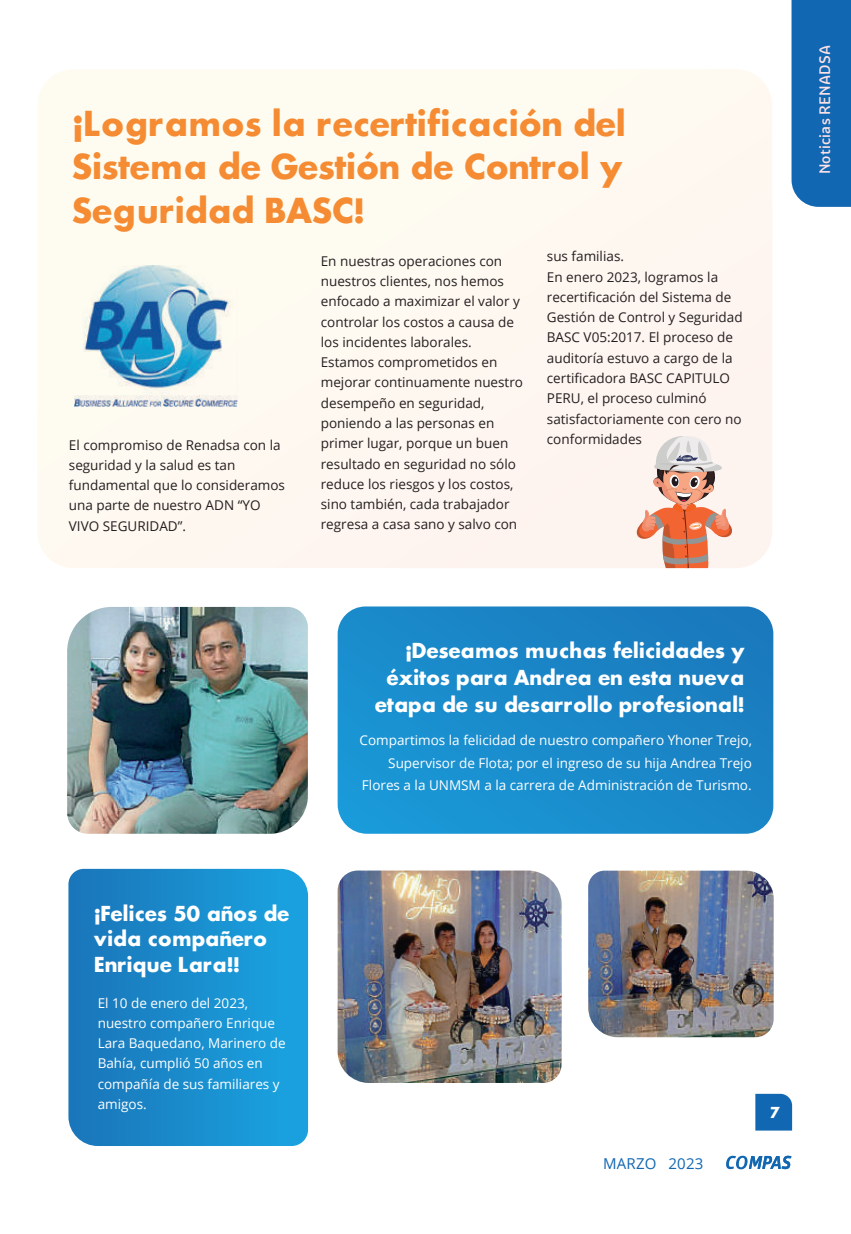
<style>
.page{position:relative;width:851px;height:1234px;background:#fff}
.page>*{position:absolute;margin:0;border:0;box-sizing:border-box;transform-origin:0 0}
.t1{font:37.5px/43.5px "Grange";letter-spacing:.015em;color:#f58c33;text-align:justify}
.t2{font:22.5px/27px "Grange";letter-spacing:.015em;color:#fff;text-align:right}
.t3{font:16.5px "Grange";color:#fff}
.t4{font:15px "Open Sans";letter-spacing:.015em;color:#1267b2}
.t5{font:500 14.85px "Graviola Soft";letter-spacing:.015em;color:#fce2e6}
.t6{font:13.5px/20.2px "Open Sans";color:#231f20}
.t7{font:13.5px/20.2px "Open Sans";color:#fff;text-align:right}
</style>
<div class="page">
<div style="left:337px;top:606px;width:436px;height:227px;background:linear-gradient(to bottom,#1a7fc2,#1a90d0);border-radius:28px"></div>
<div style="left:37px;top:69px;width:735px;height:499px;background:#fef8f0;border-radius:36px"></div>
<svg style="left:68px;top:868px;width:240px;height:277px;background:#1f96d4"></svg>
<div style="left:791px;top:0;width:59px;height:207px;background:#1267b2"></div>
<svg style="left:726px;top:1155px;width:65px;height:13px"></svg>
<svg style="left:755px;top:1093px;width:37px;height:37px"></svg>
<img style="left:158px;top:266px;width:31px;height:141px">
<img style="left:67px;top:606px;width:241px;height:227px">
<img style="left:396px;top:870px;width:150px;height:212px">
<img style="left:635px;top:870px;width:138px;height:166px">
<svg style="left:636px;top:442px;width:30px;height:126px"></svg>
<img style="left:69px;top:265px;width:89px;height:881px">
<svg style="left:189px;top:275px;width:88px;height:871px"></svg>
<svg style="left:308px;top:606px;width:88px;height:525px"></svg>
<img style="left:427px;top:606px;width:89px;height:477px">
<svg style="left:546px;top:606px;width:89px;height:477px"></svg>
<svg style="left:666px;top:436px;width:88px;height:728px"></svg>
<h1 class="t1" style="left:73px;top:101px;width:554px">¡Logramos la recertificación del Sistema de Gestión de Control y Seguridad BASC!</h1>
<p class="t6" style="left:69px;top:434px;width:218px">El compromiso de Renadsa con la seguridad y la salud es tan fundamental que lo consideramos una parte de nuestro ADN “YO<br>VIVO SEGURIDAD”.</p>
<p class="t6" style="left:321px;top:250px;width:204px">En nuestras operaciones con nuestros clientes, nos hemos enfocado a maximizar el valor y controlar los costos a causa de los incidentes laborales.<br>Estamos comprometidos en mejorar continuamente nuestro desempeño en seguridad, poniendo a las personas en primer lugar, porque un buen resultado en seguridad no sólo reduce los riesgos y los costos, sino también, cada trabajador regresa a casa sano y salvo con</p>
<p class="t6" style="left:546px;top:246px;width:197px">sus familias.<br>En enero 2023, logramos la recertificación del Sistema de<br>Gestión de Control y Seguridad<br>BASC V05:2017. El proceso de auditoría estuvo a cargo de la certificadora BASC CAPITULO<br>PERU, el proceso culminó satisfactoriamente con cero no conformidades</p>
<h2 class="t2" style="left:375px;top:637px;width:370px">¡Deseamos muchas felicidades y éxitos para Andrea en esta nueva etapa de su desarrollo profesional!</h2>
<p class="t7" style="left:359px;top:728px;width:394px;line-height:22.5px">Compartimos la felicidad de nuestro compañero Yhoner Trejo,<br>Supervisor de Flota; por el ingreso de su hija Andrea Trejo<br>Flores a la UNMSM a la carrera de Administración de Turismo.</p>
<p class="t5" style="left:815px;top:174px;width:130px;rotate:-90deg">Noticias RENADSA</p>
<h2 class="t2" style="left:94px;top:900px;width:196px;line-height:25.5px;text-align:left">¡Felices 50 años de vida compañero<br>Enrique Lara!!</h2>
<p class="t7" style="left:98px;top:991px;width:189px;text-align:left">El 10 de enero del 2023, nuestro compañero Enrique<br>Lara Baquedano, Marinero de<br>Bahía, cumplió 50 años en compañía de sus familiares y amigos.</p>
<p class="t4" style="left:603px;top:1152px;width:102px">MARZO 2023</p>
<p class="t3" style="left:770px;top:1101px;width:11px">7</p>
</div>
